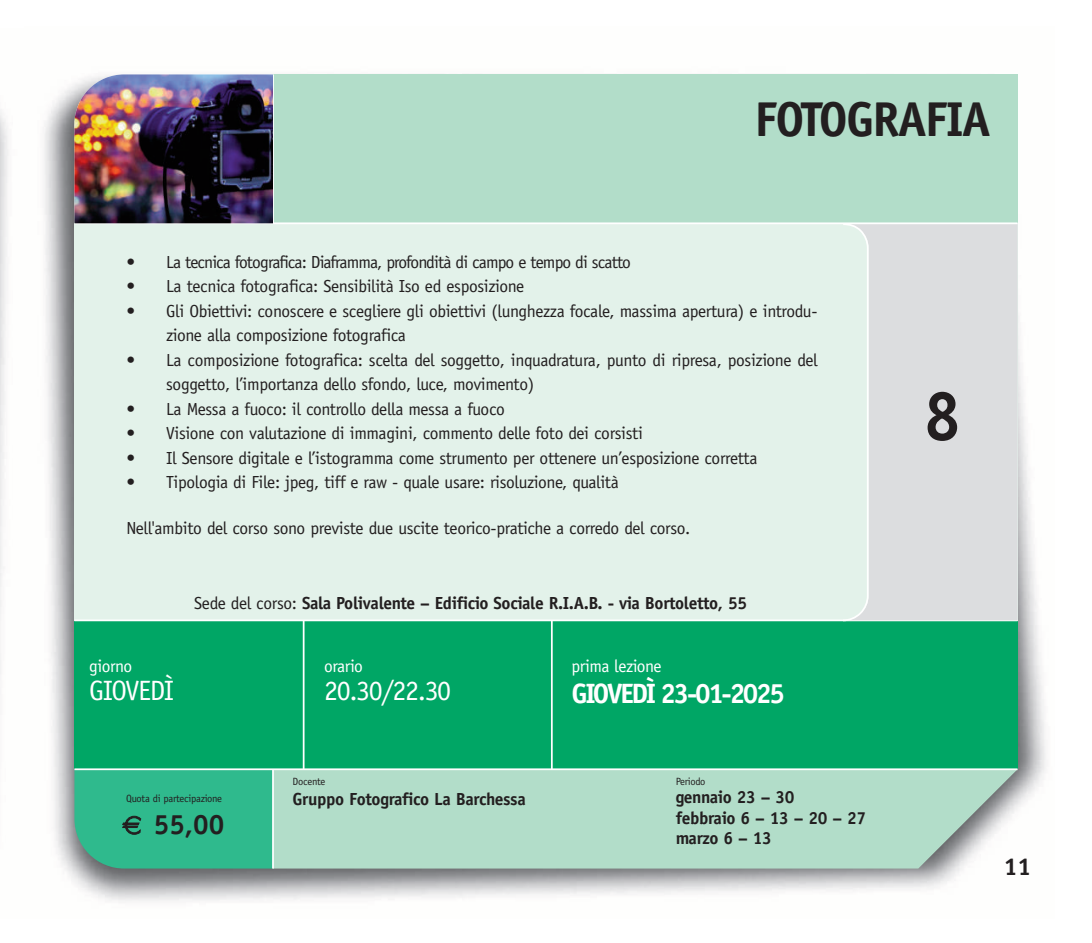
<style>
.page{position:relative;width:1092px;height:943px;background:#fff}
.page>*{position:absolute;margin:0;border:0;box-sizing:border-box;transform-origin:0 0}
.t1{font:700 70px "Officina Sans";color:#231f20;scale:.9 1}
.t2{font:700 49px "Officina Sans";letter-spacing:-.04em;color:#231f20}
.t3{font:28px "Officina Sans";letter-spacing:-.05em;color:#fff}
.t4{font:700 28px "Officina Sans";letter-spacing:-.085em;color:#fff}
.t5{font:700 28px "Officina Sans";color:#231f20}
.t6{font:700 24.5px "Officina Sans";color:#231f20}
.t7{font:17.5px/24.5px "Officina Sans";letter-spacing:-.02em;color:#231f20}
.t8{font:700 17.5px/20.7px "Officina Sans";letter-spacing:-.02em;color:#231f20}
.t9{font:17.5px "Officina Sans";letter-spacing:-.05em;color:#231f20}
.t10{font:17.5px "Officina Sans";letter-spacing:-.025em;color:#fff}
.t11{font:10.5px "Officina Sans";letter-spacing:-.025em;color:#231f20}
.s1{font-weight:400}
</style>
<div class="page">
<img style="left:0;top:74px;width:1046px;height:828px">
<div style="left:273px;top:74px;width:744px;height:149px;background:#b2ddc9"></div>
<svg style="left:274px;top:770px;width:743px;height:98px;background:#b3dbc9"></svg>
<div style="left:74px;top:620px;width:943px;height:149px;background:#00a665"></div>
<div style="left:74px;top:223px;width:943px;height:397px;background:#e3f2ea"></div>
<hr style="left:272px;top:74px;width:2px;height:149px;background:#fff">
<hr style="left:272px;top:769px;width:2px;height:99px;background:#fff">
<hr style="left:74px;top:768px;width:943px;height:2px;background:#fff">
<hr style="left:74px;top:619px;width:943px;height:2px;background:#fff">
<div style="left:869px;top:224px;width:148px;height:396px;background:#dcdddf"></div>
<hr style="left:303px;top:620px;width:1px;height:149px;background:#fff">
<hr style="left:551px;top:620px;width:1px;height:149px;background:#fff">
<svg style="left:841px;top:224px;width:28px;height:398px"></svg>
<hr style="left:74px;top:222px;width:943px;height:2px;background:#fff">
<img style="left:74px;top:74px;width:199px;height:149px">
<div style="left:74px;top:769px;width:199px;height:99px;background:#2fba8d"></div>
<h2 class="t2" style="left:754px;top:101px;width:238px">FOTOGRAFIA</h2>
<p class="t9" style="left:126px;top:255px;width:506px">• La tecnica fotografica: Diaframma, profondità di campo e tempo di scatto</p>
<p class="t7" style="left:126px;top:275px;width:399px">• La tecnica fotografica: Sensibilità Iso ed esposizione</p>
<p class="t7" style="left:166px;top:300px;width:652px;text-indent:-40px">• Gli Obiettivi: conoscere e scegliere gli obiettivi (lunghezza focale, massima apertura) e introdu&shy;zione alla composizione fotografica</p>
<p class="t7" style="left:166px;top:349px;width:653px;text-indent:-40px">• La composizione fotografica: scelta del soggetto, inquadratura, punto di ripresa, posizione del soggetto, l’importanza dello sfondo, luce, movimento)</p>
<p class="t7" style="left:126px;top:398px;width:380px">• La Messa a fuoco: il controllo della messa a fuoco</p>
<p class="t7" style="left:126px;top:422px;width:518px">• Visione con valutazione di immagini, commento delle foto dei corsisti</p>
<p class="t7" style="left:126px;top:447px;width:632px">• Il Sensore digitale e l’istogramma come strumento per ottenere un’esposizione corretta</p>
<p class="t7" style="left:126px;top:471px;width:494px">• Tipologia di File: jpeg, tiff e raw - quale usare: risoluzione, qualità</p>
<p class="t7" style="left:126px;top:517px;width:565px">Nell'ambito del corso sono previste due uscite teorico-pratiche a corredo del corso.</p>
<p class="t10" style="left:89px;top:659px;width:44px">giorno</p>
<h3 class="t3" style="left:89px;top:679px;width:86px">GIOVEDÌ</h3>
<p class="t8" style="left:194px;top:594px;width:554px"><span class="s1">Sede del corso:</span> Sala Polivalente – Edificio Sociale R.I.A.B. - via Bortoletto, 55</p>
<p class="t10" style="left:324px;top:659px;width:40px">orario</p>
<h3 class="t3" style="left:324px;top:679px;width:129px">20.30/22.30</h3>
<p class="t10" style="left:571px;top:659px;width:91px">prima lezione</p>
<h3 class="t4" style="left:571px;top:683px;width:215px">GIOVEDÌ 23-01-2025</h3>
<p class="t11" style="left:126px;top:794px;width:97px">Quota di partecipazione</p>
<h3 class="t5" style="left:154px;top:814px;width:72px">55,00</h3>
<p class="t11" style="left:292px;top:777px;width:34px">Docente</p>
<p class="t8" style="left:292px;top:789px;width:234px">Gruppo Fotografico La Barchessa</p>
<p class="t11" style="left:675px;top:777px;width:31px">Periodo</p>
<p class="t8" style="left:675px;top:788px;width:192px">gennaio 23 – 30<br>febbraio 6 – 13 – 20 – 27 marzo 6 – 13</p>
<h1 class="t1" style="left:924px;top:389px;width:40px">8</h1>
<h3 class="t6" style="left:1003px;top:857px;width:29px">11</h3>
</div>
